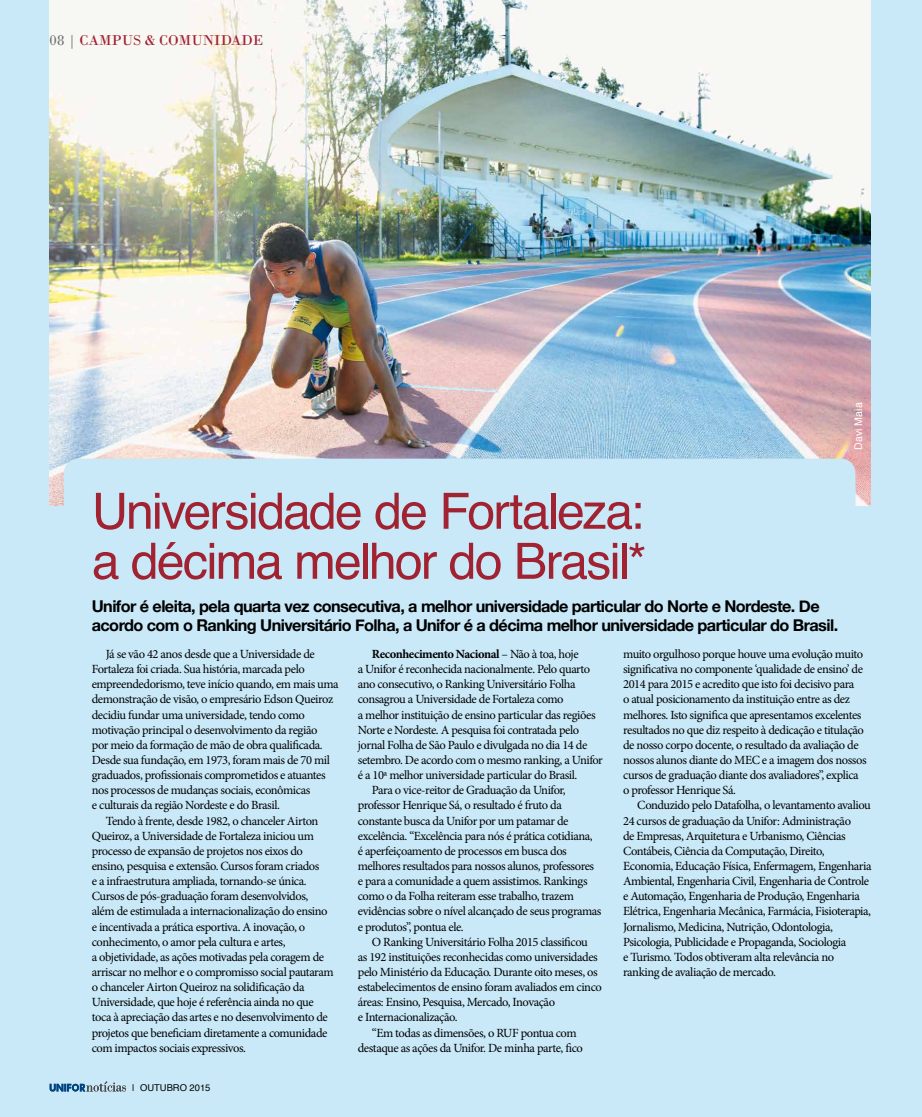
<style>
.page{position:relative;width:922px;height:1117px;background:#fff}
.page>*{position:absolute;margin:0;border:0;box-sizing:border-box;transform-origin:0 0}
.t1{font:50px/50px "Helvetica";letter-spacing:-.035em;color:#a12231}
.t2{font:700 16.25px/18.8px "Helvetica Neue";letter-spacing:-.035em;color:#000}
.t3{font:15px "Bodoni";color:#a12231}
.t4{font:12.5px/15.1px "Minion Pro";letter-spacing:-.035em;color:#000}
.t5{font:700 12.5px "Minion Pro";letter-spacing:-.035em;color:#000}
.t6{font:10.62px "Helvetica";color:#fff}
.t7{font:9.38px "Helvetica";color:#000}
.s1{color:#707172}
.s2{font-weight:400}
</style>
<div class="page">
<div style="left:0;top:0;width:921px;height:1116px;background:#c9e9f8"></div>
<img style="left:50px;top:0;width:820px;height:505px">
<div style="left:64px;top:458px;width:791px;height:100px;background:#c9e9f8;border-radius:15px"></div>
<svg style="left:50px;top:1081px;width:76px;height:10px"></svg>
<p class="t3" style="left:50px;top:31px;width:215px"><span class="s1">08 |</span> CAMPUS &amp; COMUNIDADE</p>
<p class="t6" style="left:849px;top:449px;width:49px;rotate:-90deg">Davi Maia</p>
<h1 class="t1" style="left:92px;top:487px;width:556px">Universidade de Fortaleza: a décima melhor do Brasil*</h1>
<h2 class="t2" style="left:92px;top:597px;width:747px">Unifor é eleita, pela quarta vez consecutiva, a melhor universidade particular do Norte e Nordeste. De acordo com o Ranking Universitário Folha, a Unifor é a décima melhor universidade particular do Brasil.</h2>
<p class="t5" style="left:372px;top:645px;width:208px">Reconhecimento Nacional <span class="s2">– Não à toa, hoje</span></p>
<p class="t4" style="left:358px;top:661px;width:234px">a Unifor é reconhecida nacionalmente. Pelo quarto</p>
<p class="t4" style="left:358px;top:676px;width:219px">ano consecutivo, o Ranking Universitário Folha</p>
<p class="t4" style="left:358px;top:691px;width:207px">consagrou a Universidade de Fortaleza como</p>
<p class="t4" style="left:358px;top:707px;width:239px">a melhor instituição de ensino particular das regiões</p>
<p class="t4" style="left:358px;top:722px;width:223px">Norte e Nordeste. A pesquisa foi contratada pelo</p>
<p class="t4" style="left:358px;top:737px;width:231px">jornal Folha de São Paulo e divulgada no dia 14 de</p>
<p class="t4" style="left:358px;top:752px;width:246px">setembro. De acordo com o mesmo ranking, a Unifor</p>
<p class="t4" style="left:358px;top:767px;width:221px">é a 10ª melhor universidade particular do Brasil.</p>
<p class="t4" style="left:372px;top:782px;width:195px">Para o vice-reitor de Graduação da Unifor,</p>
<p class="t4" style="left:358px;top:797px;width:206px">professor Henrique Sá, o resultado é fruto da</p>
<p class="t4" style="left:358px;top:812px;width:212px">constante busca da Unifor por um patamar de</p>
<p class="t4" style="left:358px;top:828px;width:236px">excelência. “Excelência para nós é prática cotidiana,</p>
<p class="t4" style="left:358px;top:843px;width:210px">é aperfeiçoamento de processos em busca dos</p>
<p class="t4" style="left:358px;top:858px;width:238px">melhores resultados para nossos alunos, professores</p>
<p class="t4" style="left:358px;top:873px;width:231px">e para a comunidade a quem assistimos. Rankings</p>
<p class="t4" style="left:358px;top:888px;width:218px">como o da Folha reiteram esse trabalho, trazem</p>
<p class="t4" style="left:358px;top:903px;width:245px">evidências sobre o nível alcançado de seus programas</p>
<p class="t4" style="left:358px;top:918px;width:107px">e produtos”, pontua ele.</p>
<p class="t4" style="left:372px;top:933px;width:217px">O Ranking Universitário Folha 2015 classificou</p>
<p class="t4" style="left:358px;top:949px;width:241px">as 192 instituições reconhecidas como universidades</p>
<p class="t4" style="left:358px;top:964px;width:241px">pelo Ministério da Educação. Durante oito meses, os</p>
<p class="t4" style="left:358px;top:979px;width:245px">estabelecimentos de ensino foram avaliados em cinco</p>
<p class="t4" style="left:358px;top:994px;width:199px">áreas: Ensino, Pesquisa, Mercado, Inovação</p>
<p class="t4" style="left:358px;top:1009px;width:101px">e Internacionalização.</p>
<p class="t4" style="left:372px;top:1024px;width:206px">“Em todas as dimensões, o RUF pontua com</p>
<p class="t4" style="left:358px;top:1039px;width:226px">destaque as ações da Unifor. De minha parte, fico</p>
<p class="t4" style="left:623px;top:646px;width:245px">muito orgulhoso porque houve uma evolução muito significativa no componente ‘qualidade de ensino’ de 2014 para 2015 e acredito que isto foi decisivo para<br>o atual posicionamento da instituição entre as dez melhores. Isto significa que apresentamos excelentes resultados no que diz respeito à dedicação e titulação de nosso corpo docente, o resultado da avaliação de nossos alunos diante do MEC e a imagem dos nossos cursos de graduação diante dos avaliadores”, explica o professor Henrique Sá.</p>
<p class="t4" style="left:623px;top:797px;width:250px;text-indent:14px">Conduzido pelo Datafolha, o levantamento avaliou 24 cursos de graduação da Unifor: Administração<br>de Empresas, Arquitetura e Urbanismo, Ciências Contábeis, Ciência da Computação, Direito, Economia, Educação Física, Enfermagem, Engenharia Ambiental, Engenharia Civil, Engenharia de Controle e Automação, Engenharia de Produção, Engenharia Elétrica, Engenharia Mecânica, Farmácia, Fisioterapia, Jornalismo, Medicina, Nutrição, Odontologia, Psicologia, Publicidade e Propaganda, Sociologia<br>e Turismo. Todos obtiveram alta relevância no ranking de avaliação de mercado.</p>
<p class="t4" style="left:106px;top:646px;width:210px">Já se vão 42 anos desde que a Universidade de</p>
<p class="t4" style="left:92px;top:661px;width:214px">Fortaleza foi criada. Sua história, marcada pelo</p>
<p class="t4" style="left:92px;top:676px;width:248px">empreendedorismo, teve início quando, em mais uma</p>
<p class="t4" style="left:92px;top:691px;width:243px">demonstração de visão, o empresário Edson Queiroz</p>
<p class="t4" style="left:92px;top:707px;width:214px">decidiu fundar uma universidade, tendo como</p>
<p class="t4" style="left:92px;top:722px;width:227px">motivação principal o desenvolvimento da região</p>
<p class="t4" style="left:92px;top:737px;width:232px">por meio da formação de mão de obra qualificada.</p>
<p class="t4" style="left:92px;top:752px;width:240px">Desde sua fundação, em 1973, foram mais de 70 mil</p>
<p class="t4" style="left:92px;top:767px;width:235px">graduados, profissionais comprometidos e atuantes</p>
<p class="t4" style="left:92px;top:782px;width:220px">nos processos de mudanças sociais, econômicas</p>
<p class="t4" style="left:92px;top:797px;width:189px">e culturais da região Nordeste e do Brasil.</p>
<p class="t4" style="left:106px;top:812px;width:214px">Tendo à frente, desde 1982, o chanceler Airton</p>
<p class="t4" style="left:92px;top:828px;width:224px">Queiroz, a Universidade de Fortaleza iniciou um</p>
<p class="t4" style="left:92px;top:843px;width:212px">processo de expansão de projetos nos eixos do</p>
<p class="t4" style="left:92px;top:858px;width:229px">ensino, pesquisa e extensão. Cursos foram criados</p>
<p class="t4" style="left:92px;top:873px;width:216px">e a infraestrutura ampliada, tornando-se única.</p>
<p class="t4" style="left:92px;top:888px;width:218px">Cursos de pós-graduação foram desenvolvidos,</p>
<p class="t4" style="left:92px;top:903px;width:237px">além de estimulada a internacionalização do ensino</p>
<p class="t4" style="left:92px;top:918px;width:215px">e incentivada a prática esportiva. A inovação, o</p>
<p class="t4" style="left:92px;top:933px;width:195px">conhecimento, o amor pela cultura e artes,</p>
<p class="t4" style="left:92px;top:949px;width:234px">a objetividade, as ações motivadas pela coragem de</p>
<p class="t4" style="left:92px;top:964px;width:243px">arriscar no melhor e o compromisso social pautaram</p>
<p class="t4" style="left:92px;top:979px;width:214px">o chanceler Airton Queiroz na solidificação da</p>
<p class="t4" style="left:92px;top:994px;width:223px">Universidade, que hoje é referência ainda no que</p>
<p class="t4" style="left:92px;top:1009px;width:237px">toca à apreciação das artes e no desenvolvimento de</p>
<p class="t4" style="left:92px;top:1024px;width:237px">projetos que beneficiam diretamente a comunidade</p>
<p class="t4" style="left:92px;top:1039px;width:156px">com impactos sociais expressivos.</p>
<p class="t7" style="left:132px;top:1080px;width:80px">| OUTUBRO 2015</p>
</div>
